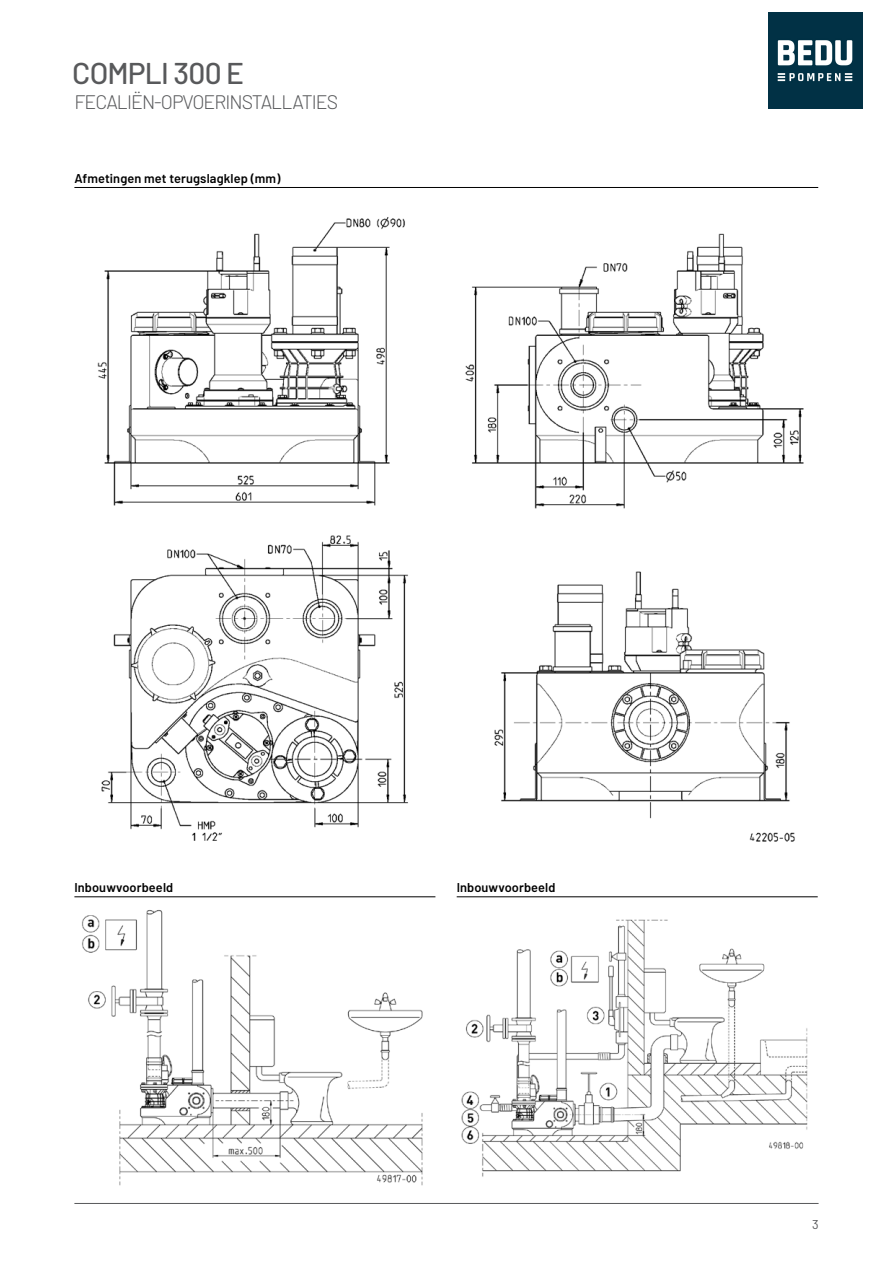
<style>
.page{position:relative;width:893px;height:1263px;background:#fff}
.page>*{position:absolute;margin:0;border:0;box-sizing:border-box;transform-origin:0 0}
.t1{font:500 30px "Barlow";letter-spacing:-.025em;color:#58595b}
.t2{font:300 19.5px "Barlow";letter-spacing:-.05em;color:#58595b}
.t3{font:600 12.75px "Barlow";letter-spacing:.01em;color:#000}
.t4{font:12.75px "Barlow";color:#58595b}
</style>
<div class="page">
<hr style="left:74px;top:1203px;width:745px;height:1px;background:#58595b">
<hr style="left:74px;top:187px;width:744px;height:1px;background:#000">
<img style="left:97px;top:217px;width:707px;height:625px">
<hr style="left:74px;top:896px;width:361px;height:1px;background:#000">
<img style="left:82px;top:910px;width:341px;height:275px">
<hr style="left:457px;top:896px;width:361px;height:1px;background:#000">
<img style="left:461px;top:919px;width:347px;height:258px">
<img style="left:768px;top:13px;width:94px;height:95px">
<h1 class="t1" style="left:72px;top:55px;width:173px">COMPLI 300 E</h1>
<h2 class="t2" style="left:74px;top:90px;width:265px">FECALIËN-OPVOERINSTALLATIES</h2>
<p class="t3" style="left:74px;top:170px;width:207px">Afmetingen met terugslagklep (mm)</p>
<p class="t3" style="left:74px;top:880px;width:100px">Inbouwvoorbeeld</p>
<p class="t3" style="left:457px;top:880px;width:100px">Inbouwvoorbeeld</p>
<p class="t4" style="left:812px;top:1216px;width:8px">3</p>
</div>
